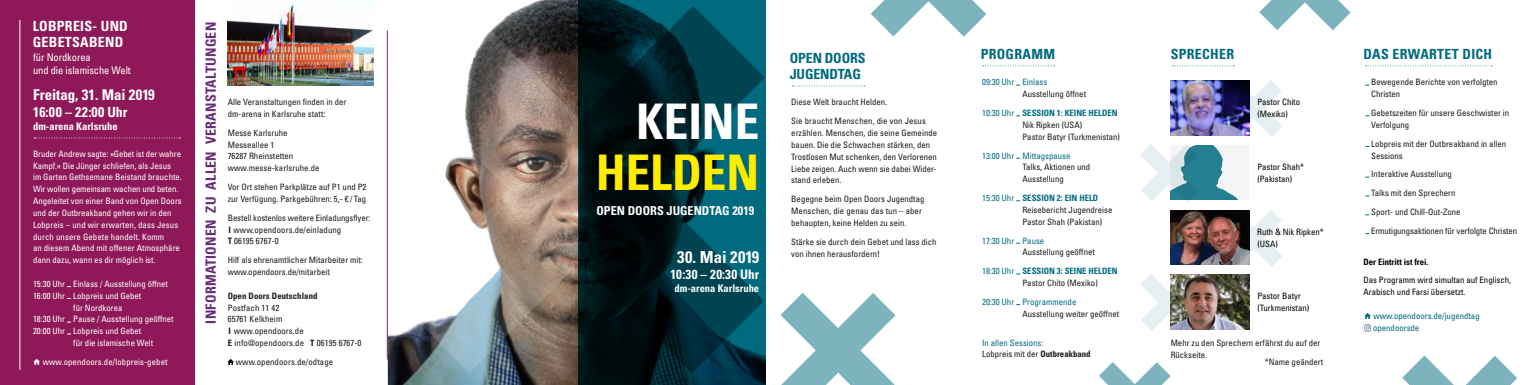
<style>
.page{position:relative;width:1538px;height:385px;background:#fff}
.page>*{position:absolute;margin:0;border:0;box-sizing:border-box;transform-origin:0 0}
.t1{font:700 condensed 49px "Univers LT Std";color:#ffed00}
.t2{font:700 condensed 49px "Univers LT Std";color:#fff}
.t3{font:700 condensed 16.62px "Univers LT Pro";color:#fff}
.t4{font:700 condensed 14.88px "Univers LT Pro";color:#fff}
.t5{font:700 condensed 14px/16.8px "Univers LT Pro";letter-spacing:.02em;color:#fff}
.t6{font:700 condensed 14px "Univers LT Pro";letter-spacing:.02em;color:#692b7a}
.t7{font:700 condensed 14px "Univers LT Pro";letter-spacing:.02em;color:#006a7f}
.t8{font:700 condensed 14px/16.8px "Univers LT Pro";letter-spacing:-.01em;color:#006a7f}
.t9{font:700 condensed 13.12px "Univers LT Pro";letter-spacing:.02em;color:#fff}
.t10{font:700 condensed 12.25px "Univers LT Pro";color:#fff}
.t11{font:700 condensed 10.5px "Univers LT Pro";color:#fff}
.t12{font:condensed 10.5px/12.6px "Univers LT Pro";letter-spacing:-.01em;color:#fff}
.t13{font:condensed 8.75px/11.8px "Univers LT Std";color:#1b1b1a}
.t14{font:condensed 8.75px/11.8px "Univers LT Std";color:#fff}
.t15{font:condensed 8.75px "Univers LT Pro";color:#fff}
.t16{font:condensed 8.75px/11.8px "Univers LT Std";color:#000}
.t17{font:700 condensed 8.75px/18.8px "Univers LT Std";color:#006d82}
.t18{font:condensed 8.75px "Univers LT Std";color:#006d82}
.t19{font:condensed 8.75px/11.8px "Univers LT Pro";color:#006d82}
.t20{font:condensed 8.75px/11.8px "Univers LT Std";color:#006a7f}
.t21{font:700 condensed 8.75px "Univers LT Std";letter-spacing:.01em;color:#1b1b1a}
.t22{font:700 condensed 8.75px "Univers LT Std";color:#000}
.s1{font-weight:700}
.s2{font-weight:400;color:#1b1b1a}
.s3{font-weight:400}
.s4{color:#006d82}
.s5{font-weight:700;color:#006d82}
.s6{color:#1b1b1a}
.s7{font-weight:700;color:#1b1b1a}
</style>
<div class="page">
<svg style="left:870px;top:0;width:116px;height:37px"></svg>
<svg style="left:781px;top:293px;width:115px;height:91px"></svg>
<svg style="left:792px;top:85px;width:73px;height:1px"></svg>
<svg style="left:227px;top:359px;width:7px;height:5px"></svg>
<svg style="left:1172px;top:65px;width:62px;height:1px"></svg>
<img style="left:386px;top:0;width:193px;height:384px">
<img style="left:397px;top:6px;width:182px;height:367px">
<img style="left:1199px;top:274px;width:50px;height:55px">
<img style="left:1140px;top:274px;width:59px;height:57px">
<img style="left:1170px;top:80px;width:53px;height:55px">
<div style="left:1170px;top:145px;width:79px;height:55px;background:#f5f5f5"></div>
<img style="left:1199px;top:145px;width:39px;height:55px">
<svg style="left:1223px;top:79px;width:59px;height:58px"></svg>
<svg style="left:1140px;top:144px;width:59px;height:58px"></svg>
<svg style="left:983px;top:65px;width:72px;height:1px"></svg>
<svg style="left:1099px;top:362px;width:72px;height:22px"></svg>
<img style="left:1170px;top:210px;width:53px;height:54px">
<svg style="left:1223px;top:209px;width:59px;height:58px"></svg>
<svg style="left:1366px;top:65px;width:126px;height:1px"></svg>
<svg style="left:1259px;top:0;width:91px;height:30px"></svg>
<svg style="left:1402px;top:355px;width:115px;height:29px"></svg>
<svg style="left:1363px;top:313px;width:9px;height:19px"></svg>
<svg style="left:579px;top:0;width:187px;height:384px;background:#002c34"></svg>
<img style="left:228px;top:3px;width:146px;height:82px">
<div style="left:0;top:0;width:195px;height:384px;background:#8f1858"></div>
<svg style="left:34px;top:137px;width:146px;height:1px"></svg>
<hr style="left:19px;top:20px;width:1px;height:349px;background:#fff">
<svg style="left:33px;top:359px;width:7px;height:5px"></svg>
<hr style="left:387px;top:31px;width:1px;height:328px;background:#692b7a">
<h3 class="t5" style="left:33px;top:17px;width:97px">LOBPREIS- UND<br>GEBETSABEND</h3>
<p class="t12" style="left:33px;top:51px;width:99px">für Nordkorea<br>und die islamische Welt</p>
<h3 class="t4" style="left:33px;top:85px;width:123px">Freitag, 31. Mai 2019</h3>
<h3 class="t5" style="left:33px;top:103px;width:96px">16:00 – 22:00 Uhr</h3>
<p class="t11" style="left:33px;top:120px;width:86px">dm-arena Karlsruhe</p>
<p class="t14" style="left:33px;top:147px;width:150px">Bruder Andrew sagte: »Gebet ist der wahre Kampf.« Die Jünger schliefen, als Jesus<br>im Garten Gethsemane Beistand brauchte.<br>Wir wollen gemeinsam wachen und beten.<br>Angeleitet von einer Band von Open Doors und der Outbreakband gehen wir in den Lobpreis – und wir erwarten, dass Jesus durch unsere Gebete handelt. Komm<br>an diesem Abend mit offener Atmosphäre dann dazu, wann es dir möglich ist.</p>
<p class="t15" style="left:33px;top:278px;width:136px">15:30 Uhr Einlass / Ausstellung öffnet</p>
<p class="t15" style="left:33px;top:290px;width:110px">16:00 Uhr Lobpreis und Gebet</p>
<p class="t15" style="left:73px;top:301px;width:51px">für Nordkorea</p>
<p class="t15" style="left:33px;top:313px;width:142px">18:30 Uhr Pause / Ausstellung geöffnet</p>
<p class="t15" style="left:33px;top:325px;width:110px">20:00 Uhr Lobpreis und Gebet</p>
<p class="t15" style="left:73px;top:337px;width:81px">für die islamische Welt</p>
<p class="t15" style="left:43px;top:356px;width:126px">www.opendoors.de/lobpreis-gebet</p>
<h3 class="t6" style="left:202px;top:323px;width:303px;rotate:-90deg">INFORMATIONEN ZU ALLEN VERANSTALTUNGEN</h3>
<p class="t13" style="left:228px;top:96px;width:120px">Alle Veranstaltungen finden in der dm-arena in Karlsruhe statt:</p>
<p class="t13" style="left:228px;top:126px;width:93px">Messe Karlsruhe<br>Messeallee 1<br>76287 Rheinstetten www.messe-karlsruhe.de</p>
<p class="t13" style="left:228px;top:181px;width:140px">Vor Ort stehen Parkplätze auf P1 und P2 zur Verfügung. Parkgebühren: 5,– € / Tag</p>
<p class="t13" style="left:228px;top:211px;width:144px">Bestell kostenlos weitere Einladungsflyer:<br><span class="s1">I</span> www.opendoors.de/einladung<br><span class="s1">T</span> 06195 6767-0</p>
<p class="t13" style="left:228px;top:254px;width:137px">Hilf als ehrenamtlicher Mitarbeiter mit: www.opendoors.de/mitarbeit</p>
<p class="t21" style="left:228px;top:290px;width:91px">Open Doors Deutschland</p>
<p class="t13" style="left:228px;top:301px;width:135px">Postfach 11 42<br>65761 Kelkheim<br><span class="s1">I</span> www.opendoors.de<br><span class="s1">E</span> info@opendoors.de <span class="s1">T</span> 06195 6767-0</p>
<p class="t13" style="left:236px;top:355px;width:99px">www.opendoors.de/odtage</p>
<h1 class="t2" style="left:637px;top:92px;width:124px">KEINE</h1>
<h1 class="t1" style="left:596px;top:142px;width:165px">HELDEN</h1>
<h3 class="t10" style="left:596px;top:202px;width:159px">OPEN DOORS JUGENDTAG 2019</h3>
<h2 class="t3" style="left:677px;top:247px;width:84px">30. Mai 2019</h2>
<h3 class="t9" style="left:670px;top:266px;width:90px">10:30 – 20:30 Uhr</h3>
<p class="t11" style="left:675px;top:281px;width:86px">dm-arena Karlsruhe</p>
<h3 class="t8" style="left:790px;top:49px;width:77px">OPEN DOORS<br>JUGENDTAG</h3>
<p class="t13" style="left:791px;top:93px;width:136px;line-height:18.8px">Diese Welt braucht Helden.<br>Sie braucht Menschen, die von Jesus</p>
<p class="t13" style="left:791px;top:127px;width:147px">erzählen. Menschen, die seine Gemeinde bauen. Die die Schwachen stärken, den Trostlosen Mut schenken, den Verlorenen Liebe zeigen. Auch wenn sie dabei Wider&shy;stand erleben.</p>
<p class="t13" style="left:791px;top:193px;width:135px">Begegne beim Open Doors Jugendtag<br>Menschen, die genau das tun – aber behaupten, keine Helden zu sein.</p>
<p class="t13" style="left:791px;top:235px;width:147px">Stärke sie durch dein Gebet und lass dich von ihnen herausfordern!</p>
<h3 class="t7" style="left:981px;top:46px;width:76px">PROGRAMM</h3>
<p class="t18" style="left:982px;top:77px;width:67px">09:30 Uhr Einlass</p>
<p class="t17" style="left:982px;top:85px;width:137px;text-indent:40px"><span class="s2">Ausstellung öffnet<br></span><span class="s3">10:30 Uhr</span> SESSION 1: KEINE HELDEN</p>
<p class="t13" style="left:1022px;top:119px;width:99px">Nik Ripken (USA)<br>Pastor Batyr (Turkmenistan)</p>
<p class="t18" style="left:982px;top:150px;width:90px">13:00 Uhr Mittagspause</p>
<p class="t13" style="left:1022px;top:161px;width:69px">Talks, Aktionen und<br>Ausstellung</p>
<p class="t13" style="left:1022px;top:192px;width:91px;text-indent:-40px"><span class="s4">15:30 Uhr</span> <span class="s5">SESSION 2: EIN HELD<br></span>Reisebericht Jugendreise<br>Pastor Shah (Pakistan)</p>
<p class="t18" style="left:982px;top:235px;width:64px">17:30 Uhr Pause</p>
<p class="t17" style="left:982px;top:242px;width:137px;text-indent:40px"><span class="s2">Ausstellung geöffnet<br></span><span class="s3">18:30 Uhr</span> SESSION 3: SEINE HELDEN</p>
<p class="t13" style="left:1022px;top:277px;width:77px">Pastor Chito (Mexiko)</p>
<p class="t18" style="left:982px;top:296px;width:96px">20:30 Uhr Programmende</p>
<p class="t13" style="left:1022px;top:307px;width:98px">Ausstellung weiter geöffnet</p>
<p class="t19" style="left:982px;top:336px;width:110px">In allen Sessions:<br><span class="s6">Lobpreis mit der</span> <span class="s7">Outbreakband</span></p>
<h3 class="t7" style="left:1171px;top:46px;width:65px">SPRECHER</h3>
<p class="t16" style="left:1257px;top:96px;width:44px">Pastor Chito (Mexiko)</p>
<p class="t16" style="left:1257px;top:160px;width:48px">Pastor Shah* (Pakistan)</p>
<p class="t16" style="left:1257px;top:225px;width:68px">Ruth &amp; Nik Ripken* (USA)</p>
<p class="t16" style="left:1257px;top:290px;width:53px">Pastor Batyr (Turkmenistan)</p>
<p class="t13" style="left:1171px;top:336px;width:151px">Mehr zu den Sprechern erfährst du auf der<br>Rückseite.</p>
<p class="t13" style="left:1265px;top:355px;width:60px">*Name geändert</p>
<h3 class="t7" style="left:1363px;top:46px;width:130px">DAS ERWARTET DICH</h3>
<p class="t13" style="left:1371px;top:76px;width:128px">Bewegende Berichte von verfolgten<br>Christen</p>
<p class="t13" style="left:1371px;top:107px;width:140px">Gebetszeiten für unsere Geschwister in<br>Verfolgung</p>
<p class="t13" style="left:1371px;top:137px;width:137px">Lobpreis mit der Outbreakband in allen<br>Sessions</p>
<p class="t13" style="left:1371px;top:165px;width:148px;line-height:18.8px">Interaktive Ausstellung<br>Talks mit den Sprechern<br>Sport- und Chill-Out-Zone<br>Ermutigungsaktionen für verfolgte Christen</p>
<p class="t22" style="left:1363px;top:256px;width:67px">Der Eintritt ist frei.</p>
<p class="t16" style="left:1363px;top:274px;width:149px">Das Programm wird simultan auf Englisch,<br>Arabisch und Farsi übersetzt.</p>
<p class="t20" style="left:1373px;top:309px;width:108px">www.opendoors.de/jugendtag opendoorsde</p>
</div>
